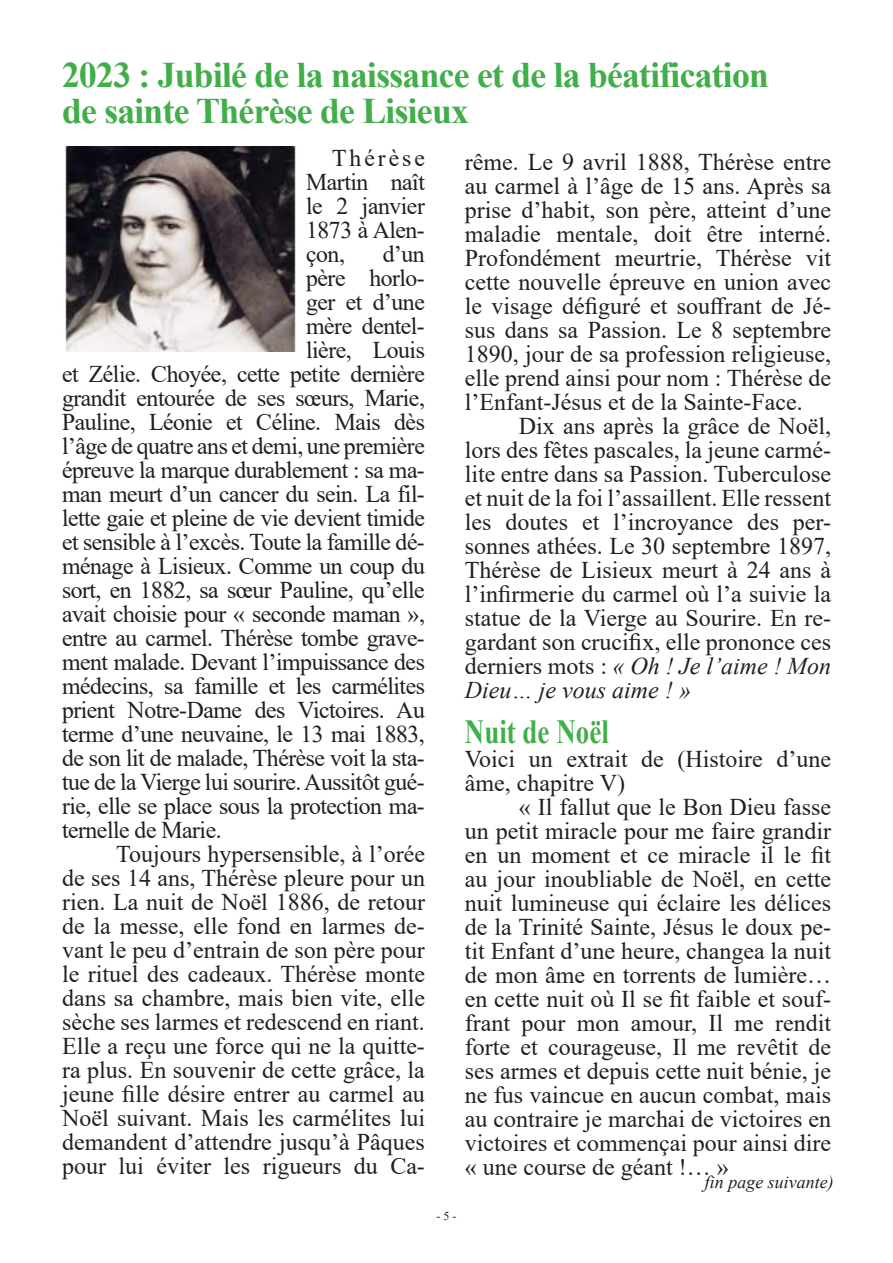
<style>
.page{position:relative;width:893px;height:1263px;background:#fff}
.page>*{position:absolute;margin:0;border:0;box-sizing:border-box;transform-origin:0 0}
.t1{font:700 36px "Times New Roman";color:#40ae49}
.t2{font:700 33.75px "Times New Roman";color:#40ae49;scale:.8 1}
.t3{font:24px/24px "Times New Roman";letter-spacing:-.025em;color:#231f20;text-align:justify}
.t4{font:24px/24px "Times New Roman";color:#231f20}
.t5{font:italic 18px "Times New Roman";color:#231f20}
.t6{font:12px "Times New Roman";color:#231f20}
.s1{font-style:italic}
</style>
<div class="page">
<img style="left:65px;top:147px;width:231px;height:204px">
<p class="t1" style="left:62px;top:49px;width:709px">2023 : Jubilé de la naissance et de la béatification</p>
<p class="t1" style="left:62px;top:85px;width:409px">de sainte Thérèse de Lisieux</p>
<p class="t3" style="left:306px;top:145px;width:121px;text-indent:26px">Thérèse Martin naît le 2 janvier 1873 à Alen&shy;çon,</p>
<p class="t3" style="left:465px;top:149px;width:368px">rême. Le 9 avril 1888, Thérèse entre au carmel à l’âge de 15 ans. Après sa prise d’habit, son père, atteint d’une maladie mentale, doit être interné.<br>Profondément meurtrie, Thérèse vit cette nouvelle épreuve en union avec le visage défiguré et souffrant de Jé&shy;sus dans sa Passion. Le 8 septembre 1890, jour de sa profession religieuse, elle prend ainsi pour nom : Thérèse de l’Enfant-Jésus et de la Sainte-Face.</p>
<p class="t3" style="left:465px;top:413px;width:368px;text-indent:54px">Dix ans après la grâce de Noël, lors des fêtes pascales, la jeune carmé&shy;lite entre dans sa Passion. Tuberculose et nuit de la foi l’assaillent. Elle ressent les doutes et l’incroyance des per&shy;sonnes athées. Le 30 septembre 1897, Thérèse de Lisieux meurt à 24 ans à l’infirmerie du carmel où l’a suivie la statue de la Vierge au Sourire. En re&shy;gardant son crucifix, elle prononce ces derniers mots : <span class="s1">« Oh ! Je l’aime ! Mon Dieu… je vous aime ! »</span></p>
<p class="t2" style="left:465px;top:707px;width:181px">Nuit de Noël</p>
<p class="t4" style="left:465px;top:746px;width:368px">Voici un extrait de (Histoire d’une âme, chapitre V)</p>
<p class="t3" style="left:465px;top:794px;width:368px;text-indent:54px">« Il fallut que le Bon Dieu fasse un petit miracle pour me faire grandir en un moment et ce miracle il le fit au jour inoubliable de Noël, en cette nuit lumineuse qui éclaire les délices de la Trinité Sainte, Jésus le doux pe&shy;tit Enfant d’une heure, changea la nuit de mon âme en torrents de lumière… en cette nuit où Il se fit faible et souf&shy;frant pour mon amour, Il me rendit forte et courageuse, Il me revêtit de ses armes et depuis cette nuit bénie, je ne fus vaincue en aucun combat, mais au contraire je marchai de victoires en victoires et commençai pour ainsi dire « une course de géant !… »</p>
<p class="t3" style="left:383px;top:241px;width:44px">d’un</p>
<p class="t3" style="left:306px;top:265px;width:121px">père horlo-</p>
<p class="t3" style="left:306px;top:289px;width:121px">ger et d’une</p>
<p class="t3" style="left:306px;top:313px;width:121px">mère dentel-</p>
<p class="t3" style="left:306px;top:337px;width:121px">lière, Louis</p>
<p class="t3" style="left:62px;top:361px;width:365px">et Zélie. Choyée, cette petite dernière</p>
<p class="t3" style="left:62px;top:385px;width:365px">grandit entourée de ses sœurs, Marie,</p>
<p class="t3" style="left:62px;top:409px;width:365px">Pauline, Léonie et Céline. Mais dès</p>
<p class="t3" style="left:62px;top:433px;width:365px">l’âge de quatre ans et demi, une première</p>
<p class="t3" style="left:62px;top:457px;width:365px">épreuve la marque durablement : sa ma-</p>
<p class="t3" style="left:62px;top:481px;width:365px">man meurt d’un cancer du sein. La fil-</p>
<p class="t3" style="left:62px;top:505px;width:365px">lette gaie et pleine de vie devient timide</p>
<p class="t3" style="left:62px;top:529px;width:365px">et sensible à l’excès. Toute la famille dé-</p>
<p class="t3" style="left:62px;top:553px;width:364px">ménage à Lisieux. Comme un coup du</p>
<p class="t3" style="left:62px;top:577px;width:365px">sort, en 1882, sa sœur Pauline, qu’elle</p>
<p class="t3" style="left:62px;top:601px;width:365px">avait choisie pour « seconde maman »,</p>
<p class="t3" style="left:62px;top:625px;width:365px">entre au carmel. Thérèse tombe grave-</p>
<p class="t3" style="left:62px;top:649px;width:365px">ment malade. Devant l’impuissance des</p>
<p class="t3" style="left:62px;top:673px;width:365px">médecins, sa famille et les carmélites</p>
<p class="t3" style="left:62px;top:697px;width:364px">prient Notre-Dame des Victoires. Au</p>
<p class="t3" style="left:62px;top:721px;width:365px">terme d’une neuvaine, le 13 mai 1883,</p>
<p class="t3" style="left:62px;top:745px;width:365px">de son lit de malade, Thérèse voit la sta-</p>
<p class="t3" style="left:62px;top:769px;width:365px">tue de la Vierge lui sourire. Aussitôt gué-</p>
<p class="t3" style="left:62px;top:793px;width:365px">rie, elle se place sous la protection ma-</p>
<p class="t3" style="left:62px;top:817px;width:162px">ternelle de Marie.</p>
<p class="t3" style="left:62px;top:841px;width:364px;text-indent:54px">Toujours hypersensible, à l’orée de ses 14 ans, Thérèse pleure pour un rien. La nuit de Noël 1886, de retour de la messe, elle fond en larmes de&shy;vant le peu d’entrain de son père pour le rituel des cadeaux. Thérèse monte dans sa chambre, mais bien vite, elle sèche ses larmes et redescend en riant.<br>Elle a reçu une force qui ne la quitte&shy;ra plus. En souvenir de cette grâce, la jeune fille désire entrer au carmel au Noël suivant. Mais les carmélites lui demandent d’attendre jusqu’à Pâques pour lui éviter les rigueurs du Ca-</p>
<p class="t5" style="left:705px;top:1170px;width:130px">fin page suivante)</p>
<p class="t6" style="left:437px;top:1207px;width:21px">- 5 -</p>
</div>
